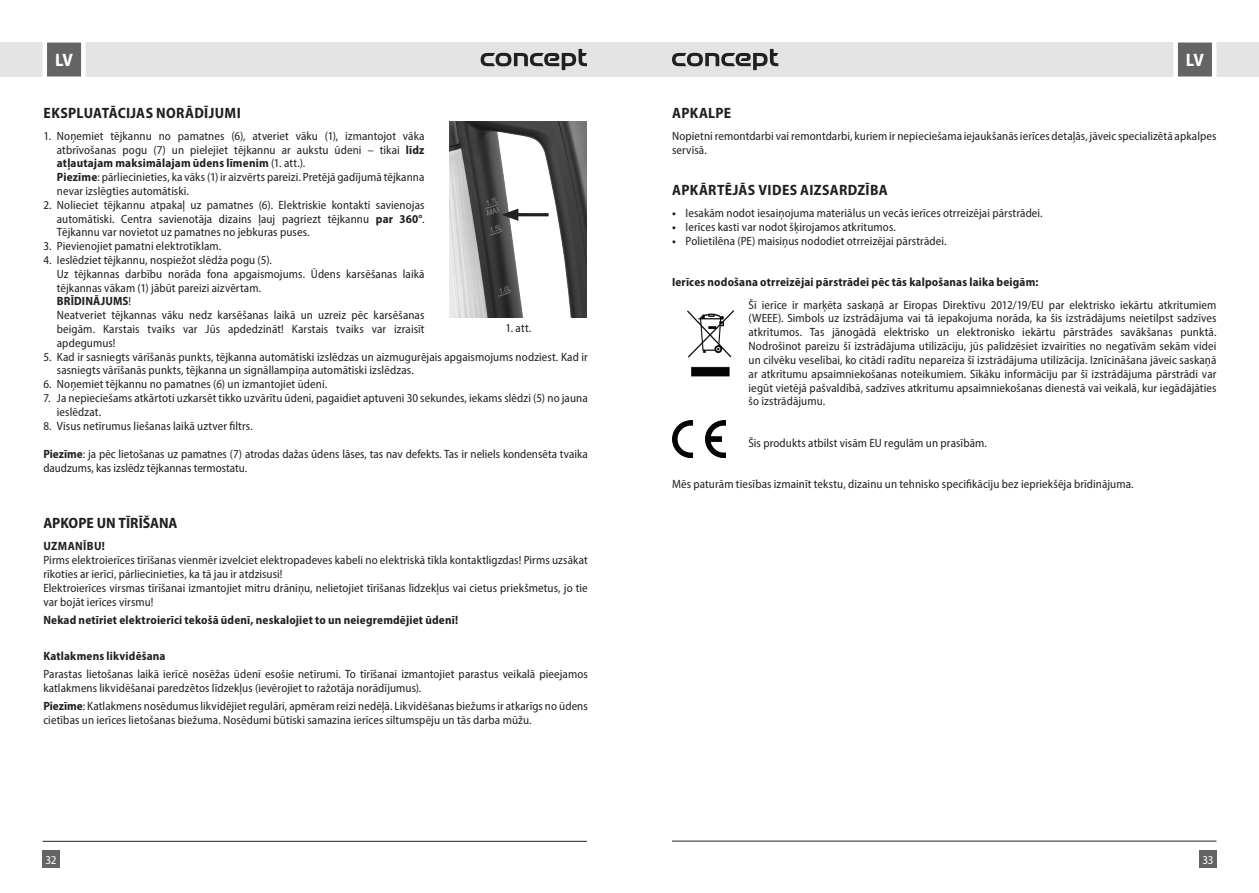
<style>
.page{position:relative;width:1259px;height:893px;background:#fff}
.page>*{position:absolute;margin:0;border:0;box-sizing:border-box;transform-origin:0 0}
.t1{font:700 semi-condensed 18px "Myriad Pro";color:#fff}
.t2{font:700 semi-condensed 15px "Myriad Pro";letter-spacing:.015em;color:#231f20}
.t3{font:700 semi-condensed 15px "Myriad Pro";letter-spacing:-.005em;color:#231f20}
.t4{font:semi-condensed 12px/13.8px "Myriad Pro";letter-spacing:.01em;color:#231f20}
.t5{font:700 semi-condensed 12px "Myriad Pro";letter-spacing:.015em;color:#231f20}
.t6{font:semi-condensed 12px "Myriad Pro";color:#fff}
.s1{font-weight:700}
</style>
<div class="page">
<div style="left:629px;top:43px;width:630px;height:34px;background:#e4e4e4"></div>
<div style="left:0;top:43px;width:629px;height:34px;background:#e4e4e4"></div>
<div style="left:43px;top:850px;width:17px;height:17px;background:#646463"></div>
<div style="left:1199px;top:850px;width:17px;height:17px;background:#646463"></div>
<svg style="left:1171px;top:42px;width:47px;height:35px;background:#8f8f8e"></svg>
<svg style="left:40px;top:42px;width:48px;height:35px;background:#919190"></svg>
<hr style="left:672px;top:841px;width:544px;height:1px;background:#231f20">
<hr style="left:43px;top:841px;width:544px;height:1px;background:#231f20">
<svg style="left:480px;top:49px;width:107px;height:21px"></svg>
<svg style="left:672px;top:49px;width:106px;height:21px"></svg>
<img style="left:687px;top:310px;width:48px;height:67px">
<img style="left:672px;top:421px;width:53px;height:37px">
<img style="left:450px;top:121px;width:137px;height:197px">
<hr style="left:512px;top:213px;width:36px;height:3px;background:#231f20">
<svg style="left:501px;top:209px;width:17px;height:12px"></svg>
<h1 class="t1" style="left:55px;top:48px;width:19px">LV</h1>
<h1 class="t1" style="left:1186px;top:48px;width:19px">LV</h1>
<p class="t2" style="left:44px;top:103px;width:199px">EKSPLUATĀCIJAS NORĀDĪJUMI</p>
<p class="t4" style="left:57px;top:129px;width:369px;text-indent:-13px">1. Noņemiet tējkannu no pamatnes (6), atveriet vāku (1), izmantojot vāka atbrīvošanas pogu (7) un pielejiet tējkannu ar aukstu ūdeni – tikai <span class="s1">līdz atļautajam maksimālajam ūdens līmenim</span> (1. att.).<br><span class="s1">Piezīme</span>: pārliecinieties, ka vāks (1) ir aizvērts pareizi. Pretējā gadījumā tējkanna nevar izslēgties automātiski.</p>
<p class="t4" style="left:57px;top:198px;width:369px;text-align:justify;text-indent:-13px">2. Nolieciet tējkannu atpakaļ uz pamatnes (6). Elektriskie kontakti savienojas automātiski. Centra savienotāja dizains ļauj pagriezt tējkannu <span class="s1">par 360°</span>.<br>Tējkannu var novietot uz pamatnes no jebkuras puses.</p>
<p class="t4" style="left:43px;top:239px;width:179px">3. Pievienojiet pamatni elektrotīklam.</p>
<p class="t4" style="left:57px;top:253px;width:369px;text-indent:-13px">4. Ieslēdziet tējkannu, nospiežot slēdža pogu (5).<br>Uz tējkannas darbību norāda fona apgaismojums. Ūdens karsēšanas laikā tējkannas vākam (1) jābūt pareizi aizvērtam.<br><span class="s1">BRĪDINĀJUMS</span>!<br>Neatveriet tējkannas vāku nedz karsēšanas laikā un uzreiz pēc karsēšanas beigām. Karstais tvaiks var Jūs apdedzināt! Karstais tvaiks var izraisīt apdegumus!</p>
<p class="t4" style="left:57px;top:350px;width:532px;text-indent:-13px">5. Kad ir sasniegts vārīšanās punkts, tējkanna automātiski izslēdzas un aizmugurējais apgaismojums nodziest. Kad ir sasniegts vārīšanās punkts, tējkanna un signāllampiņa automātiski izslēdzas.</p>
<p class="t4" style="left:43px;top:377px;width:285px">6. Noņemiet tējkannu no pamatnes (6) un izmantojiet ūdeni.</p>
<p class="t4" style="left:57px;top:391px;width:532px;text-indent:-13px">7. Ja nepieciešams atkārtoti uzkarsēt tikko uzvārītu ūdeni, pagaidiet aptuveni 30 sekundes, iekams slēdzi (5) no jauna ieslēdzat.</p>
<p class="t4" style="left:43px;top:419px;width:211px">8. Visus netīrumus liešanas laikā uztver filtrs.</p>
<p class="t4" style="left:43px;top:446px;width:546px;line-height:14.4px"><span class="s1">Piezīme</span>: ja pēc lietošanas uz pamatnes (7) atrodas dažas ūdens lāses, tas nav defekts. Tas ir neliels kondensēta tvaika daudzums, kas izslēdz tējkannas termostatu.</p>
<p class="t2" style="left:672px;top:103px;width:61px">APKALPE</p>
<p class="t4" style="left:672px;top:129px;width:546px">Nopietni remontdarbi vai remontdarbi, kuriem ir nepieciešama iejaukšanās ierīces detaļās, jāveic specializētā apkalpes servisā.</p>
<p class="t2" style="left:672px;top:180px;width:217px">APKĀRTĒJĀS VIDES AIZSARDZĪBA</p>
<p class="t4" style="left:672px;top:206px;width:372px"><span class="s1">•</span> Iesakām nodot iesaiņojuma materiālus un vecās ierīces otrreizējai pārstrādei.</p>
<p class="t4" style="left:672px;top:220px;width:225px"><span class="s1">•</span> Ierīces kasti var nodot šķirojamos atkritumos.</p>
<p class="t4" style="left:672px;top:234px;width:276px"><span class="s1">•</span> Polietilēna (PE) maisiņus nododiet otrreizējai pārstrādei.</p>
<p class="t5" style="left:672px;top:275px;width:368px">Ierīces nodošana otrreizējai pārstrādei pēc tās kalpošanas laika beigām:</p>
<p class="t4" style="left:748px;top:298px;width:469px;text-align:justify">Šī ierīce ir marķēta saskaņā ar Eiropas Direktīvu 2012/19/EU par elektrisko iekārtu atkritumiem (WEEE). Simbols uz izstrādājuma vai tā iepakojuma norāda, ka šis izstrādājums neietilpst sadzīves atkritumos. Tas jānogādā elektrisko un elektronisko iekārtu pārstrādes savākšanas punktā.<br>Nodrošinot pareizu šī izstrādājuma utilizāciju, jūs palīdzēsiet izvairīties no negatīvām sekām videi un cilvēku veselībai, ko citādi radītu nepareiza šī izstrādājuma utilizācija. Iznīcināšana jāveic saskaņā ar atkritumu apsaimniekošanas noteikumiem. Sīkāku informāciju par šī izstrādājuma pārstrādi var iegūt vietējā pašvaldībā, sadzīves atkritumu apsaimniekošanas dienestā vai veikalā, kur iegādājāties šo izstrādājumu.</p>
<p class="t4" style="left:748px;top:436px;width:240px">Šis produkts atbilst visām EU regulām un prasībām.</p>
<p class="t4" style="left:672px;top:477px;width:463px">Mēs paturām tiesības izmainīt tekstu, dizainu un tehnisko specifikāciju bez iepriekšēja brīdinājuma.</p>
<p class="t4" style="left:505px;top:320px;width:27px">1. att.</p>
<p class="t3" style="left:43px;top:513px;width:136px">APKOPE UN TĪRĪŠANA</p>
<p class="t5" style="left:43px;top:539px;width:63px">UZMANĪBU!</p>
<p class="t4" style="left:43px;top:553px;width:546px">Pirms elektroierīces tīrīšanas vienmēr izvelciet elektropadeves kabeli no elektriskā tīkla kontaktligzdas! Pirms uzsākat rīkoties ar ierīci, pārliecinieties, ka tā jau ir atdzisusi!<br>Elektroierīces virsmas tīrīšanai izmantojiet mitru drāniņu, nelietojiet tīrīšanas līdzekļus vai cietus priekšmetus, jo tie var bojāt ierīces virsmu!</p>
<p class="t5" style="left:43px;top:612px;width:416px">Nekad netīriet elektroierīci tekošā ūdenī, neskalojiet to un neiegremdējiet ūdenī!</p>
<p class="t5" style="left:43px;top:648px;width:124px">Katlakmens likvidēšana</p>
<p class="t4" style="left:43px;top:667px;width:546px">Parastas lietošanas laikā ierīcē nosēžas ūdenī esošie netīrumi. To tīrīšanai izmantojiet parastus veikalā pieejamos katlakmens likvidēšanai paredzētos līdzekļus (ievērojiet to ražotāja norādījumus).</p>
<p class="t4" style="left:43px;top:699px;width:546px"><span class="s1">Piezīme</span>: Katlakmens nosēdumus likvidējiet regulāri, apmēram reizi nedēļā. Likvidēšanas biežums ir atkarīgs no ūdens cietības un ierīces lietošanas biežuma. Nosēdumi būtiski samazina ierīces siltumspēju un tās darba mūžu.</p>
<p class="t6" style="left:45px;top:852px;width:13px">32</p>
<p class="t6" style="left:1202px;top:852px;width:13px">33</p>
</div>
